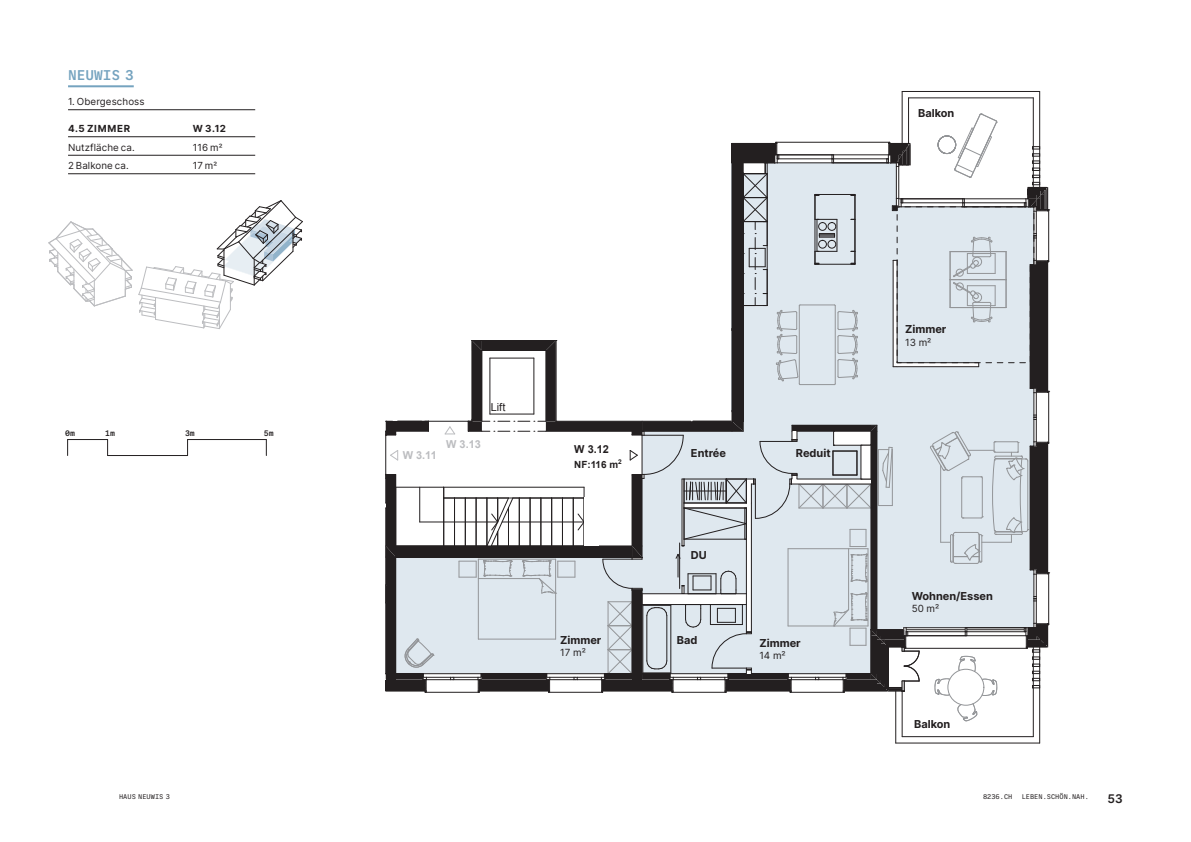
<style>
.page{position:relative;width:1191px;height:842px;background:#fff}
.page>*{position:absolute;margin:0;border:0;box-sizing:border-box;transform-origin:0 0}
.t1{font:500 14.5px "Ballinger Mono";color:#75a3bf}
.t2{font:500 12.8px "Ballinger Mono";color:#231f20}
.t3{font:700 11px "Inter";color:#231f20}
.t4{font:700 11px "Arial";color:#bcbdc0}
.t5{font:700 11px "Arial";color:#231f20}
.t6{font:11px "Arial";color:#231f20}
.t7{font:9.9px "Inter";color:#231f20}
.t8{font:700 9.9px "Arial";color:#231f20}
.t9{font:9.8px "Inter";letter-spacing:.01em;color:#231f20}
.t10{font:500 8.2px "Ballinger Mono";color:#231f20}
.t11{font:7px "Ballinger Mono";color:#231f20}
</style>
<div class="page">
<hr style="left:108px;top:455px;width:80px;height:1px;background:#231f20">
<hr style="left:68px;top:439px;width:40px;height:1px;background:#231f20">
<svg style="left:67px;top:439px;width:1px;height:16px"></svg>
<svg style="left:107px;top:440px;width:1px;height:15px"></svg>
<svg style="left:266px;top:439px;width:1px;height:16px"></svg>
<svg style="left:187px;top:439px;width:1px;height:16px"></svg>
<hr style="left:188px;top:439px;width:78px;height:1px;background:#231f20">
<svg style="left:957px;top:703px;width:20px;height:19px"></svg>
<hr style="left:908px;top:98px;width:125px;height:1px;background:#231f20">
<hr style="left:902px;top:91px;width:137px;height:1px;background:#231f20">
<hr style="left:902px;top:91px;width:1px;height:52px;background:#231f20">
<hr style="left:908px;top:98px;width:1px;height:45px;background:#231f20">
<hr style="left:1039px;top:91px;width:1px;height:96px;background:#231f20">
<hr style="left:1033px;top:98px;width:1px;height:89px;background:#231f20">
<hr style="left:895px;top:743px;width:144px;height:1px;background:#231f20">
<hr style="left:902px;top:736px;width:131px;height:1px;background:#231f20">
<hr style="left:902px;top:691px;width:1px;height:46px;background:#231f20">
<hr style="left:895px;top:691px;width:1px;height:52px;background:#231f20">
<hr style="left:1033px;top:647px;width:1px;height:90px;background:#231f20">
<hr style="left:1039px;top:647px;width:1px;height:96px;background:#231f20">
<svg style="left:385px;top:113px;width:664px;height:583px"></svg>
<hr style="left:68px;top:85px;width:66px;height:2px;background:#75a3bf">
<hr style="left:68px;top:109px;width:187px;height:1px;background:#231f20">
<hr style="left:68px;top:136px;width:187px;height:1px;background:#231f20">
<hr style="left:68px;top:155px;width:187px;height:1px;background:#231f20">
<hr style="left:68px;top:173px;width:187px;height:1px;background:#231f20">
<svg style="left:48px;top:200px;width:255px;height:129px"></svg>
<h1 class="t1" style="left:68px;top:67px;width:67px">NEUWIS 3</h1>
<p class="t9" style="left:68px;top:95px;width:78px">1. Obergeschoss</p>
<p class="t9" style="left:68px;top:122px;width:64px">4.5 ZIMMER</p>
<p class="t9" style="left:193px;top:122px;width:35px">W 3.12</p>
<p class="t9" style="left:68px;top:140px;width:68px">Nutzfläche ca.</p>
<p class="t9" style="left:193px;top:140px;width:31px">116 m2</p>
<p class="t9" style="left:68px;top:159px;width:62px">2 Balkone ca.</p>
<p class="t9" style="left:193px;top:159px;width:26px">17 m2</p>
<p class="t10" style="left:65px;top:428px;width:11px">0m</p>
<p class="t10" style="left:105px;top:428px;width:11px">1m</p>
<p class="t10" style="left:185px;top:428px;width:11px">3m</p>
<p class="t10" style="left:264px;top:428px;width:11px">5m</p>
<p class="t3" style="left:918px;top:105px;width:38px">Balkon</p>
<p class="t6" style="left:491px;top:399px;width:16px">Lift</p>
<p class="t4" style="left:403px;top:448px;width:36px">W 3.11</p>
<p class="t4" style="left:446px;top:437px;width:36px">W 3.13</p>
<p class="t5" style="left:574px;top:442px;width:36px">W 3.12</p>
<p class="t8" style="left:574px;top:458px;width:49px">NF:116 m<sup>2</sup></p>
<p class="t3" style="left:560px;top:632px;width:43px">Zimmer</p>
<p class="t7" style="left:560px;top:645px;width:27px">17 m²</p>
<p class="t3" style="left:691px;top:445px;width:37px">Entrée</p>
<p class="t3" style="left:796px;top:445px;width:36px">Reduit</p>
<p class="t3" style="left:691px;top:547px;width:17px">DU</p>
<p class="t3" style="left:677px;top:632px;width:22px">Bad</p>
<p class="t3" style="left:759px;top:635px;width:43px">Zimmer</p>
<p class="t7" style="left:759px;top:648px;width:28px">14 m²</p>
<p class="t3" style="left:905px;top:321px;width:43px">Zimmer</p>
<p class="t7" style="left:905px;top:335px;width:28px">13 m²</p>
<p class="t3" style="left:911px;top:588px;width:83px">Wohnen/Essen</p>
<p class="t7" style="left:911px;top:602px;width:29px">50 m²</p>
<p class="t3" style="left:914px;top:716px;width:38px">Balkon</p>
<p class="t11" style="left:119px;top:793px;width:52px">HAUS NEUWIS 3</p>
<p class="t11" style="left:983px;top:793px;width:31px">8236.CH</p>
<p class="t11" style="left:1021px;top:793px;width:69px">LEBEN.SCHÖN.NAH.</p>
<h2 class="t2" style="left:1107px;top:791px;width:17px">53</h2>
</div>
